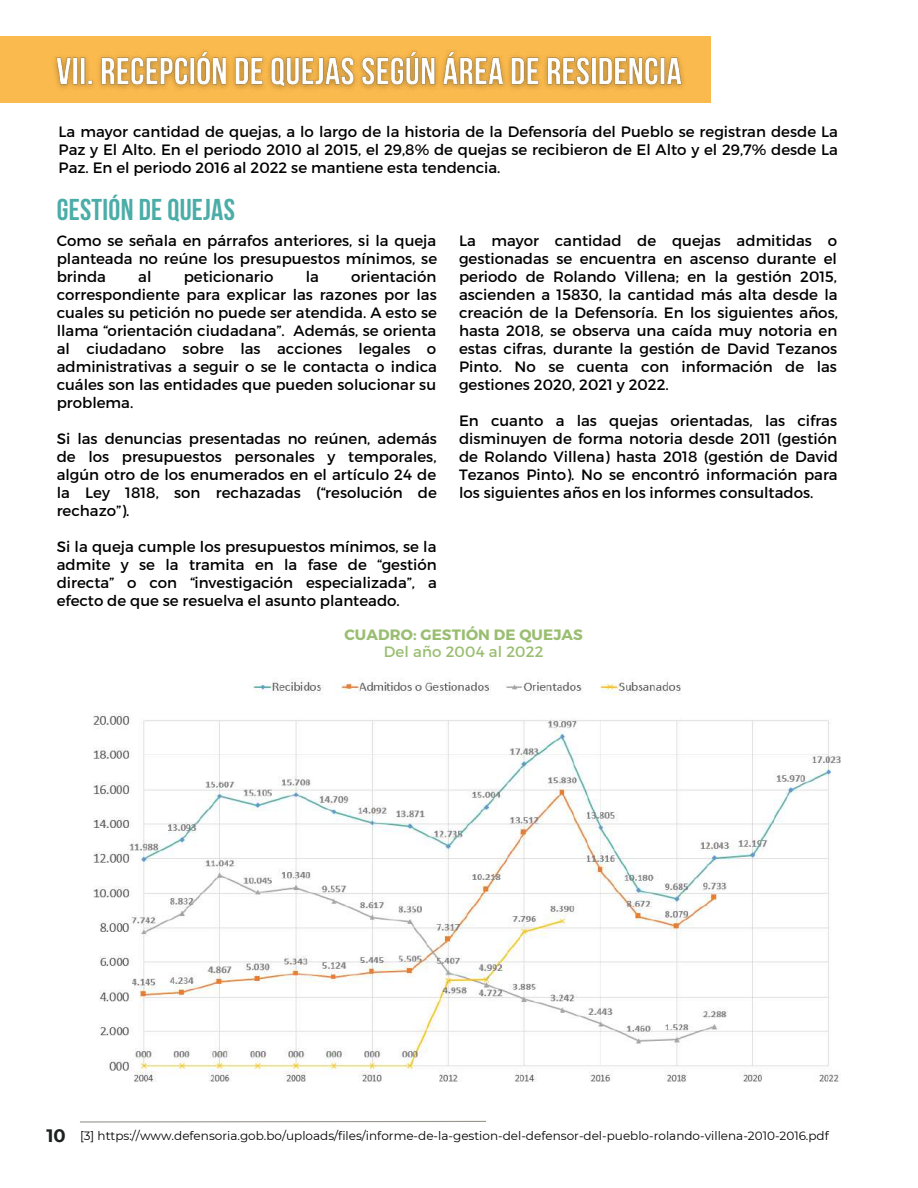
<style>
.page{position:relative;width:918px;height:1188px;background:#fff}
.page>*{position:absolute;margin:0;border:0;box-sizing:border-box;transform-origin:0 0}
.t1{font:700 30px "Bebas Neue";letter-spacing:.01em;color:#4bada8}
.t2{font:700 18px "Montserrat";color:#1c2120}
.t3{font:15px/18px "Montserrat";color:#000;text-align:justify}
.t4{font:700 15px "Montserrat";letter-spacing:.01em;color:#9abe71}
.t5{font:15px "Montserrat";letter-spacing:.01em;color:#9abe71}
.t6{font:12px "Montserrat";color:#000}
</style>
<div class="page">
<img style="left:93px;top:678px;width:747px;height:404px">
<div style="left:0;top:36px;width:711px;height:67px;background:#fbba4d"></div>
<img style="left:53px;top:50px;width:631px;height:40px">
<svg style="left:80px;top:1120px;width:406px;height:3px"></svg>
<p class="t3" style="left:59px;top:122px;width:781px">La mayor cantidad de quejas, a lo largo de la historia de la Defensoría del Pueblo se registran desde La Paz y El Alto. En el periodo 2010 al 2015, el 29,8% de quejas se recibieron de El Alto y el 29,7% desde La Paz. En el periodo 2016 al 2022 se mantiene esta tendencia.</p>
<h1 class="t1" style="left:57px;top:197px;width:180px">GESTIÓN DE QUEJAS</h1>
<p class="t3" style="left:57px;top:231px;width:382px">Como se señala en párrafos anteriores, si la queja planteada no reúne los presupuestos mínimos, se brinda</p>
<p class="t3" style="left:57px;top:267px;width:382px;text-indent:295px">orientación correspondiente para explicar las razones por las cuales su petición no puede ser atendida. A esto se llama “orientación ciudadana”. Además, se orienta al ciudadano sobre las acciones legales o administrativas a seguir o se le contacta o indica cuáles son las entidades que pueden solucionar su problema.</p>
<p class="t3" style="left:57px;top:429px;width:382px">Si las denuncias presentadas no reúnen, además de los presupuestos personales y temporales, algún otro de los enumerados en el artículo 24 de la Ley 1818, son rechazadas (“resolución de rechazo”).</p>
<p class="t3" style="left:57px;top:537px;width:382px">Si la queja cumple los presupuestos mínimos, se la admite y se la tramita en la fase de “gestión directa” o con “investigación especializada”, a efecto de que se resuelva el asunto planteado.</p>
<p class="t3" style="left:138px;top:267px;width:15px">al</p>
<p class="t3" style="left:184px;top:267px;width:91px">peticionario</p>
<p class="t3" style="left:306px;top:267px;width:15px">la</p>
<p class="t3" style="left:459px;top:231px;width:380px">La mayor cantidad de quejas admitidas o gestionadas se encuentra en ascenso durante el periodo de Rolando Villena; en la gestión 2015, ascienden a 15830, la cantidad más alta desde la creación de la Defensoría. En los siguientes años, hasta 2018, se observa una caída muy notoria en estas cifras, durante la gestión de David Tezanos Pinto. No se cuenta con información de las gestiones 2020, 2021 y 2022.</p>
<p class="t3" style="left:459px;top:411px;width:380px">En cuanto a las quejas orientadas, las cifras disminuyen de forma notoria desde 2011 (gestión de Rolando Villena) hasta 2018 (gestión de David Tezanos Pinto). No se encontró información para los siguientes años en los informes consultados.</p>
<p class="t4" style="left:344px;top:625px;width:240px">CUADRO: GESTIÓN DE QUEJAS</p>
<p class="t5" style="left:384px;top:641px;width:161px">Del año 2004 al 2022</p>
<p class="t2" style="left:46px;top:1125px;width:21px">10</p>
<p class="t6" style="left:80px;top:1128px;width:750px">[3] https://www.defensoria.gob.bo/uploads/files/informe-de-la-gestion-del-defensor-del-pueblo-rolando-villena-2010-2016.pdf</p>
</div>
